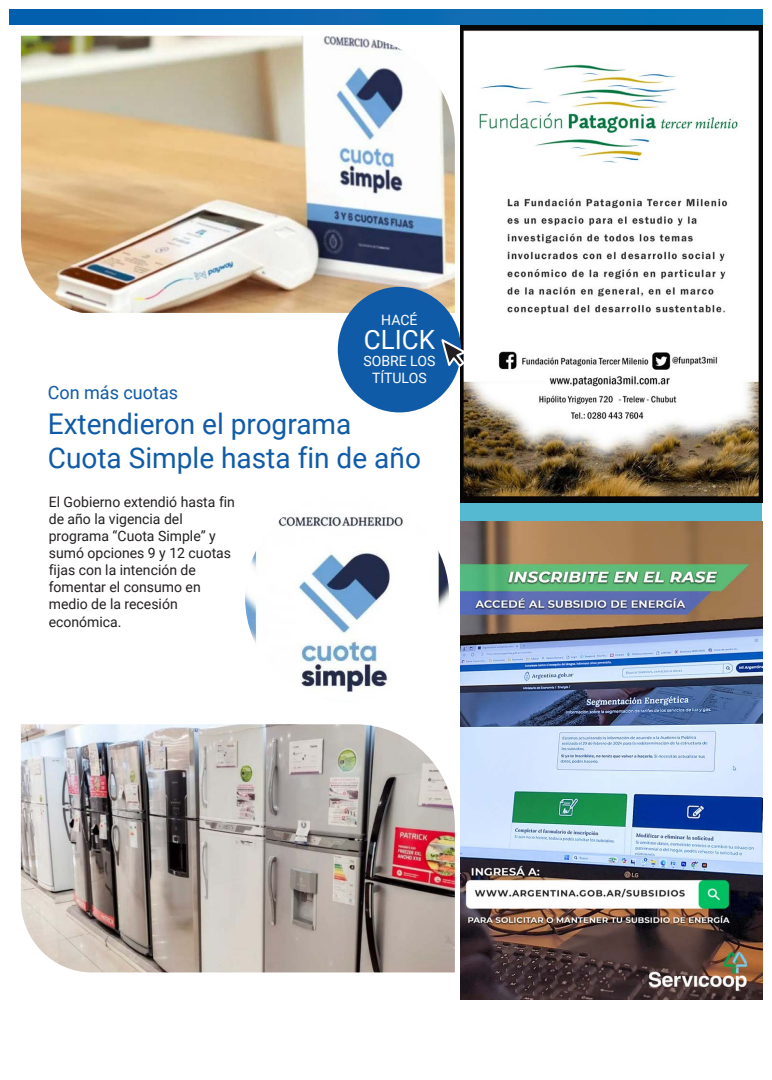
<style>
.page{position:relative;width:772px;height:1080px;background:#fff}
.page>*{position:absolute;margin:0;border:0;box-sizing:border-box;transform-origin:0 0}
.t1{font:28.6px/34.3px "Roboto";color:#105ba7}
.t2{font:26.5px "Roboto";color:#fff}
.t3{font:18.4px "Roboto";color:#105ba7}
.t4{font:14.3px/17.1px "Roboto";color:#231f20}
.t5{font:14.3px/17.1px "Roboto";color:#fff;text-align:center}
</style>
<div class="page">
<div style="left:10px;top:10px;width:751px;height:14px;background:#0869b2"></div>
<div style="left:460px;top:499px;width:301px;height:23px;background:#54b9d1"></div>
<img style="left:460px;top:25px;width:301px;height:477px">
<img style="left:460px;top:522px;width:301px;height:477px">
<img style="left:21px;top:36px;width:433px;height:277px">
<img style="left:21px;top:724px;width:433px;height:248px">
<div style="left:337px;top:287px;width:123px;height:125px;background:#105ba7;border-radius:50%"></div>
<svg style="left:441px;top:336px;width:28px;height:34px"></svg>
<img style="left:245px;top:516px;width:204px;height:176px">
<p class="t5" style="left:381px;top:311px;width:38px">HACÉ</p>
<p class="t2" style="left:363px;top:321px;width:73px">CLICK</p>
<p class="t5" style="left:363px;top:352px;width:73px">SOBRE LOS<br>TÍTULOS</p>
<p class="t3" style="left:48px;top:380px;width:132px">Con más cuotas</p>
<p class="t1" style="left:48px;top:405px;width:374px">Extendieron el programa<br>Cuota Simple hasta fin de año</p>
<p class="t4" style="left:49px;top:492px;width:187px">El Gobierno extendió hasta fin de año la vigencia del programa “Cuota Simple” y sumó opciones 9 y 12 cuotas fijas con la intención de fomentar el consumo en medio de la recesión económica.</p>
</div>
